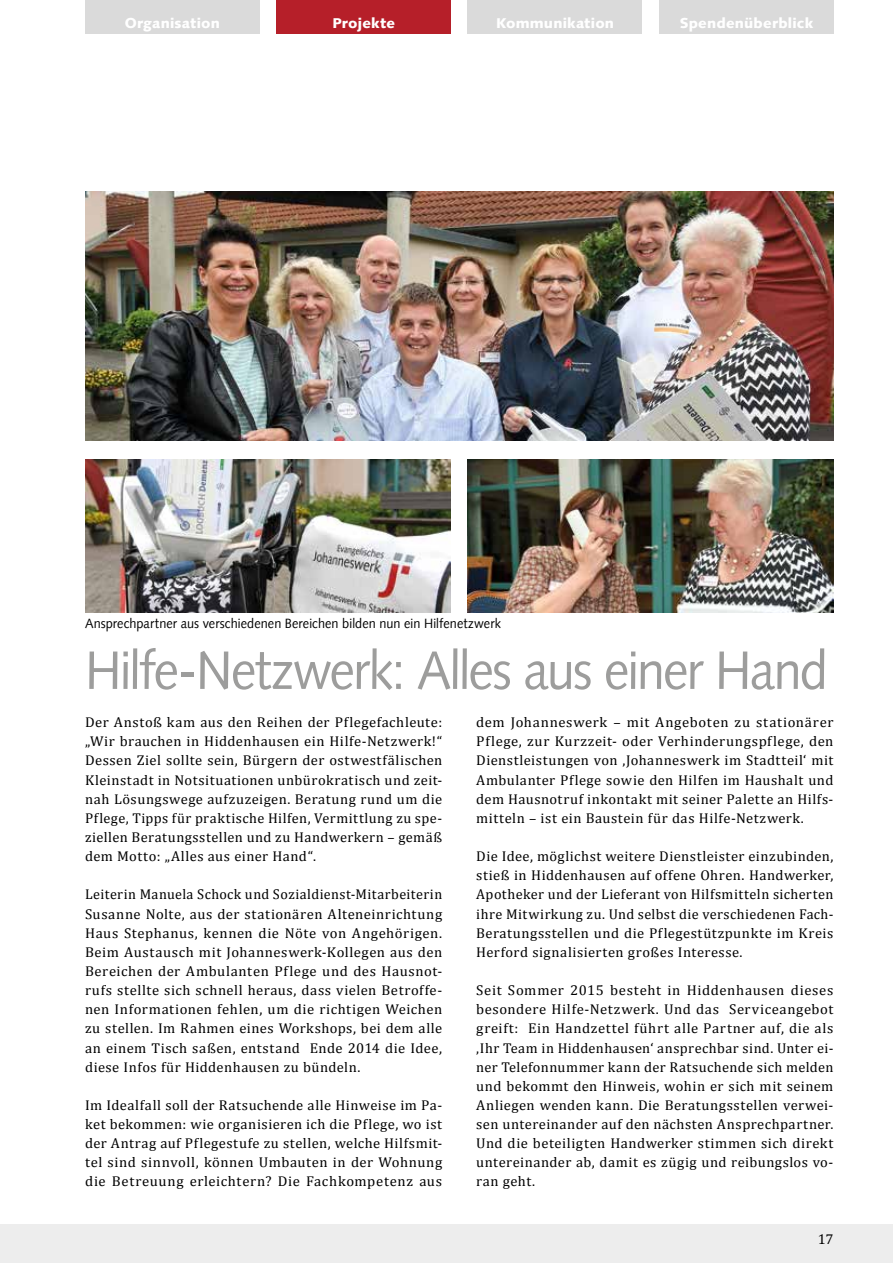
<style>
.page{position:relative;width:893px;height:1263px;background:#fff}
.page>*{position:absolute;margin:0;border:0;box-sizing:border-box;transform-origin:0 0}
.t1{font:54px "Syntax Com";letter-spacing:-.035em;color:#9d9d9c;scale:.94 1}
.t2{font:14.25px/19.2px "Cambria";letter-spacing:.035em;color:#000;text-align:justify}
.t3{font:900 14.25px "Syntax Com";letter-spacing:.015em;color:#fff}
.t4{font:13.5px "Syntax Com";letter-spacing:.005em;color:#000;scale:.94 1}
</style>
<div class="page">
<div style="left:0;top:1225px;width:893px;height:38px;background:#ededed"></div>
<div style="left:85px;top:0;width:174px;height:34px;background:#dadada"></div>
<div style="left:276px;top:0;width:175px;height:34px;background:#b61f29"></div>
<div style="left:468px;top:0;width:174px;height:34px;background:#dadada"></div>
<div style="left:659px;top:0;width:174px;height:34px;background:#dadada"></div>
<img style="left:85px;top:191px;width:748px;height:249px">
<img style="left:85px;top:459px;width:366px;height:153px">
<img style="left:468px;top:459px;width:365px;height:153px">
<p class="t3" style="left:125px;top:14px;width:97px">Organisation</p>
<p class="t3" style="left:332px;top:14px;width:64px">Projekte</p>
<p class="t3" style="left:496px;top:14px;width:119px">Kommunikation</p>
<p class="t3" style="left:680px;top:14px;width:135px">Spendenüberblick</p>
<p class="t4" style="left:85px;top:616px;width:444px">Ansprechpartner aus verschiedenen Bereichen bilden nun ein Hilfenetzwerk</p>
<h1 class="t1" style="left:85px;top:638px;width:792px">Hilfe-Netzwerk: Alles aus einer Hand</h1>
<p class="t2" style="left:85px;top:713px;width:359px">Der Anstoß kam aus den Reihen der Pflegefachleute: „Wir brauchen in Hiddenhausen ein Hilfe-Netzwerk!“ Dessen Ziel sollte sein, Bürgern der ostwestfälischen Kleinstadt in Notsituationen unbürokratisch und zeit&shy;nah Lösungswege aufzuzeigen. Beratung rund um die Pflege, Tipps für praktische Hilfen, Vermittlung zu spe&shy;ziellen Beratungsstellen und zu Handwerkern – gemäß dem Motto: „Alles aus einer Hand“.</p>
<p class="t2" style="left:85px;top:885px;width:359px">Leiterin Manuela Schock und Sozialdienst-Mitarbeiterin Susanne Nolte, aus der stationären Alteneinrichtung Haus Stephanus, kennen die Nöte von Angehörigen.<br>Beim Austausch mit Johanneswerk-Kollegen aus den Bereichen der Ambulanten Pflege und des Hausnot&shy;rufs stellte sich schnell heraus, dass vielen Betroffe&shy;nen Informationen fehlen, um die richtigen Weichen zu stellen. Im Rahmen eines Workshops, bei dem alle an einem Tisch saßen, entstand Ende 2014 die Idee, diese Infos für Hiddenhausen zu bündeln.</p>
<p class="t2" style="left:85px;top:1095px;width:359px">Im Idealfall soll der Ratsuchende alle Hinweise im Pa&shy;ket bekommen: wie organisieren ich die Pflege, wo ist der Antrag auf Pflegestufe zu stellen, welche Hilfsmit&shy;tel sind sinnvoll, können Umbauten in der Wohnung die Betreuung erleichtern? Die Fachkompetenz aus</p>
<p class="t2" style="left:476px;top:713px;width:359px">dem Johanneswerk – mit Angeboten zu stationärer Pflege, zur Kurzzeit- oder Verhinderungspflege, den Dienstleistungen von ‚Johanneswerk im Stadtteil‘ mit Ambulanter Pflege sowie den Hilfen im Haushalt und dem Hausnotruf inkontakt mit seiner Palette an Hilfs&shy;mitteln – ist ein Baustein für das Hilfe-Netzwerk.</p>
<p class="t2" style="left:476px;top:847px;width:359px">Die Idee, möglichst weitere Dienstleister einzubinden, stieß in Hiddenhausen auf offene Ohren. Handwerker, Apotheker und der Lieferant von Hilfsmitteln sicherten ihre Mitwirkung zu. Und selbst die verschiedenen Fach-Beratungsstellen und die Pflegestützpunkte im Kreis Herford signalisierten großes Interesse.</p>
<p class="t2" style="left:476px;top:980px;width:359px">Seit Sommer 2015 besteht in Hiddenhausen dieses besondere Hilfe-Netzwerk. Und das Serviceangebot greift: Ein Handzettel führt alle Partner auf, die als ‚Ihr Team in Hiddenhausen‘ ansprechbar sind. Unter ei&shy;ner Telefonnummer kann der Ratsuchende sich melden und bekommt den Hinweis, wohin er sich mit seinem Anliegen wenden kann. Die Beratungsstellen verwei&shy;sen untereinander auf den nächsten Ansprechpartner.<br>Und die beteiligten Handwerker stimmen sich direkt untereinander ab, damit es zügig und reibungslos vo&shy;ran geht.</p>
<p class="t2" style="left:818px;top:1229px;width:17px">17</p>
</div>
